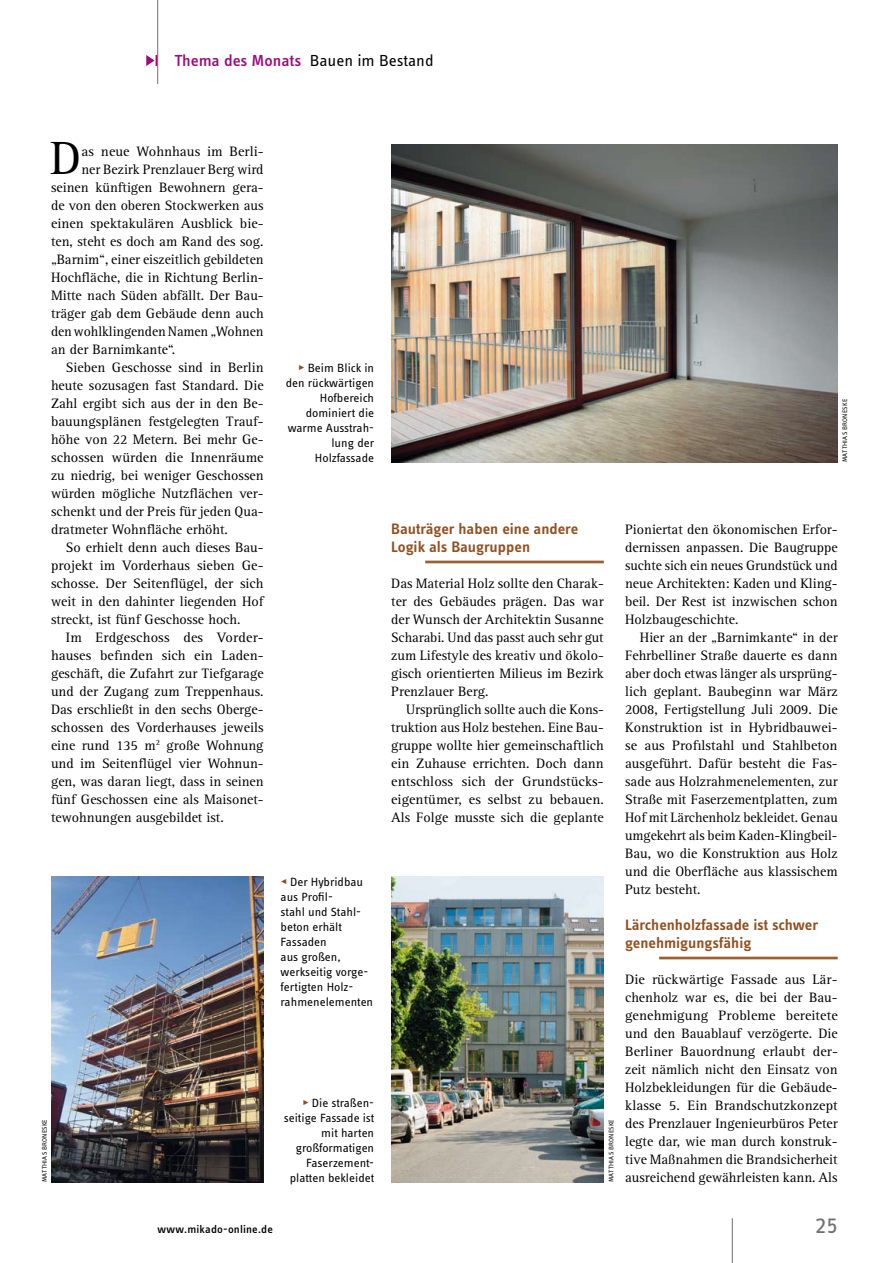
<style>
.page{position:relative;width:893px;height:1263px;background:#fff}
.page>*{position:absolute;margin:0;border:0;box-sizing:border-box;transform-origin:0 0}
.t1{font:48.15px "Rotis Serif Pro";color:#000}
.t2{font:24px "Info OT Text";color:#707173;scale:1.05 1}
.t3{font:500 16.5px "Info OT Text";color:#9c0a7d;scale:1.05 1}
.t4{font:600 15.6px/18px "Info OT Text";color:#925021;scale:1.05 1}
.t5{font:14.1px/18px "Rotis Serif Pro";color:#000;text-align:justify}
.t6{font:12.3px/15px "Info OT Text";color:#000;text-align:right;scale:1.05 1}
.t7{font:500 11.4px "Info OT Text";letter-spacing:.015em;color:#000;scale:1.05 1}
.t8{font:6.75px "Info OT Text";letter-spacing:.025em;color:#000;scale:1.05 1}
.s1{font-weight:400;color:#000}
.s2{color:#925021}
</style>
<div class="page">
<hr style="left:157px;top:0;width:1px;height:84px;background:#707173">
<hr style="left:732px;top:1218px;width:1px;height:45px;background:#707173">
<svg style="left:146px;top:55px;width:11px;height:11px"></svg>
<img style="left:391px;top:145px;width:447px;height:317px">
<hr style="left:425px;top:561px;width:179px;height:2px;background:#9d5e2f">
<hr style="left:659px;top:957px;width:179px;height:2px;background:#9d5e2f">
<img style="left:51px;top:876px;width:213px;height:306px">
<img style="left:391px;top:876px;width:213px;height:306px">
<p class="t3" style="left:174px;top:50px;width:249px">Thema des Monats <span class="s1">Bauen im Bestand</span></p>
<h1 class="t1" style="left:50px;top:129px;width:33px">D</h1>
<p class="t5" style="left:81px;top:143px;width:184px">as neue Wohnhaus im Berli-</p>
<p class="t5" style="left:81px;top:161px;width:184px">ner Bezirk Prenzlauer Berg wird</p>
<p class="t5" style="left:51px;top:179px;width:214px">seinen künftigen Bewohnern gera-</p>
<p class="t5" style="left:51px;top:197px;width:214px">de von den oberen Stockwerken aus</p>
<p class="t5" style="left:51px;top:215px;width:214px">einen spektakulären Ausblick bie-</p>
<p class="t5" style="left:51px;top:233px;width:214px">ten, steht es doch am Rand des sog.</p>
<p class="t5" style="left:51px;top:251px;width:214px">„Barnim“, einer eiszeitlich gebildeten</p>
<p class="t5" style="left:51px;top:269px;width:214px">Hochfläche, die in Richtung Berlin-</p>
<p class="t5" style="left:51px;top:287px;width:214px">Mitte nach Süden abfällt. Der Bau-</p>
<p class="t5" style="left:51px;top:305px;width:214px">träger gab dem Gebäude denn auch</p>
<p class="t5" style="left:51px;top:323px;width:214px">den wohlklingenden Namen „Wohnen</p>
<p class="t5" style="left:51px;top:341px;width:126px">an der Barnimkante“.</p>
<p class="t5" style="left:66px;top:359px;width:199px">Sieben Geschosse sind in Berlin</p>
<p class="t5" style="left:51px;top:377px;width:214px">heute sozusagen fast Standard. Die</p>
<p class="t5" style="left:51px;top:395px;width:214px">Zahl ergibt sich aus der in den Be-</p>
<p class="t5" style="left:51px;top:413px;width:214px">bauungsplänen festgelegten Trauf-</p>
<p class="t5" style="left:51px;top:431px;width:214px">höhe von 22 Metern. Bei mehr Ge-</p>
<p class="t5" style="left:51px;top:449px;width:214px">schossen würden die Innenräume</p>
<p class="t5" style="left:51px;top:467px;width:214px">zu niedrig, bei weniger Geschossen</p>
<p class="t5" style="left:51px;top:485px;width:214px">würden mögliche Nutzflächen ver-</p>
<p class="t5" style="left:51px;top:503px;width:214px">schenkt und der Preis für jeden Qua-</p>
<p class="t5" style="left:51px;top:521px;width:178px">dratmeter Wohnfläche erhöht.</p>
<p class="t5" style="left:66px;top:539px;width:199px">So erhielt denn auch dieses Bau-</p>
<p class="t5" style="left:51px;top:557px;width:214px">projekt im Vorderhaus sieben Ge-</p>
<p class="t5" style="left:51px;top:575px;width:214px">schosse. Der Seitenflügel, der sich</p>
<p class="t5" style="left:51px;top:593px;width:214px">weit in den dahinter liegenden Hof</p>
<p class="t5" style="left:51px;top:611px;width:191px">streckt, ist fünf Geschosse hoch.</p>
<p class="t5" style="left:66px;top:629px;width:199px">Im Erdgeschoss des Vorder-</p>
<p class="t5" style="left:51px;top:647px;width:214px">hauses befinden sich ein Laden-</p>
<p class="t5" style="left:51px;top:665px;width:214px">geschäft, die Zufahrt zur Tiefgarage</p>
<p class="t5" style="left:51px;top:683px;width:214px">und der Zugang zum Treppenhaus.</p>
<p class="t5" style="left:51px;top:701px;width:214px">Das erschließt in den sechs Oberge-</p>
<p class="t5" style="left:51px;top:719px;width:214px">schossen des Vorderhauses jeweils</p>
<p class="t5" style="left:51px;top:737px;width:214px">eine rund 135 m<sup>2</sup> große Wohnung</p>
<p class="t5" style="left:51px;top:755px;width:214px">und im Seitenflügel vier Wohnun-</p>
<p class="t5" style="left:51px;top:773px;width:214px">gen, was daran liegt, dass in seinen</p>
<p class="t5" style="left:51px;top:791px;width:214px">fünf Geschossen eine als Maisonet-</p>
<p class="t5" style="left:51px;top:809px;width:174px">tewohnungen ausgebildet ist.</p>
<p class="t6" style="left:286px;top:360px;width:86px"><span class="s2">▸</span> Beim Blick in den rückwärtigen<br>Hofbereich dominiert die warme Ausstrah&shy;lung der<br>Holzfassade</p>
<p class="t6" style="left:281px;top:874px;width:90px;text-align:left"><span class="s2">◂</span> Der Hybridbau aus Profil-<br>stahl und Stahl&shy;beton erhält<br>Fassaden<br>aus großen, werkseitig vorge&shy;fertigten Holz&shy;rahmenelementen</p>
<p class="t8" style="left:40px;top:1182px;width:61px;rotate:-90deg">Matthias Broneske</p>
<p class="t6" style="left:284px;top:1095px;width:88px"><span class="s2">▸</span> Die straßen&shy;seitige Fassade ist mit harten großformatigen<br>Faserzement&shy;platten bekleidet</p>
<p class="t8" style="left:841px;top:462px;width:61px;rotate:-90deg">Matthias Broneske</p>
<p class="t4" style="left:391px;top:520px;width:180px">Bauträger haben eine andere<br>Logik als Baugruppen</p>
<p class="t5" style="left:391px;top:575px;width:214px">Das Material Holz sollte den Charak&shy;ter des Gebäudes prägen. Das war der Wunsch der Architektin Susanne Scharabi. Und das passt auch sehr gut zum Lifestyle des kreativ und ökolo&shy;gisch orientierten Milieus im Bezirk Prenzlauer Berg.</p>
<p class="t5" style="left:391px;top:701px;width:214px;text-indent:15px">Ursprünglich sollte auch die Kons&shy;truktion aus Holz bestehen. Eine Bau&shy;gruppe wollte hier gemeinschaftlich ein Zuhause errichten. Doch dann entschloss sich der Grundstücks&shy;eigentümer, es selbst zu bebauen.<br>Als Folge musste sich die geplante</p>
<p class="t8" style="left:607px;top:1182px;width:61px;rotate:-90deg">Matthias Broneske</p>
<p class="t5" style="left:625px;top:521px;width:214px">Pioniertat den ökonomischen Erfor&shy;dernissen anpassen. Die Baugruppe suchte sich ein neues Grundstück und neue Architekten: Kaden und Kling&shy;beil. Der Rest ist inzwischen schon Holzbaugeschichte.</p>
<p class="t5" style="left:625px;top:629px;width:214px;text-indent:15px">Hier an der „Barnimkante“ in der Fehrbelliner Straße dauerte es dann aber doch etwas länger als ursprüng&shy;lich geplant. Baubeginn war März 2008, Fertigstellung Juli 2009. Die Konstruktion ist in Hybridbauwei&shy;se aus Profilstahl und Stahlbeton ausgeführt. Dafür besteht die Fas&shy;sade aus Holzrahmenelementen, zur Straße mit Faserzementplatten, zum Hof mit Lärchenholz bekleidet. Genau umgekehrt als beim Kaden-Klingbeil-Bau, wo die Konstruktion aus Holz und die Oberfläche aus klassischem Putz besteht.</p>
<p class="t4" style="left:625px;top:916px;width:185px">Lärchenholzfassade ist schwer genehmigungsfähig</p>
<p class="t5" style="left:625px;top:971px;width:214px">Die rückwärtige Fassade aus Lär&shy;chenholz war es, die bei der Bau&shy;genehmigung Probleme bereitete und den Bauablauf verzögerte. Die Berliner Bauordnung erlaubt der&shy;zeit nämlich nicht den Einsatz von Holzbekleidungen für die Gebäude&shy;klasse 5. Ein Brandschutzkonzept des Prenzlauer Ingenieurbüros Peter legte dar, wie man durch konstruk&shy;tive Maßnahmen die Brandsicherheit ausreichend gewährleisten kann. Als</p>
<p class="t7" style="left:157px;top:1222px;width:112px">www.mikado-online.de</p>
<h2 class="t2" style="left:815px;top:1210px;width:23px">25</h2>
</div>
